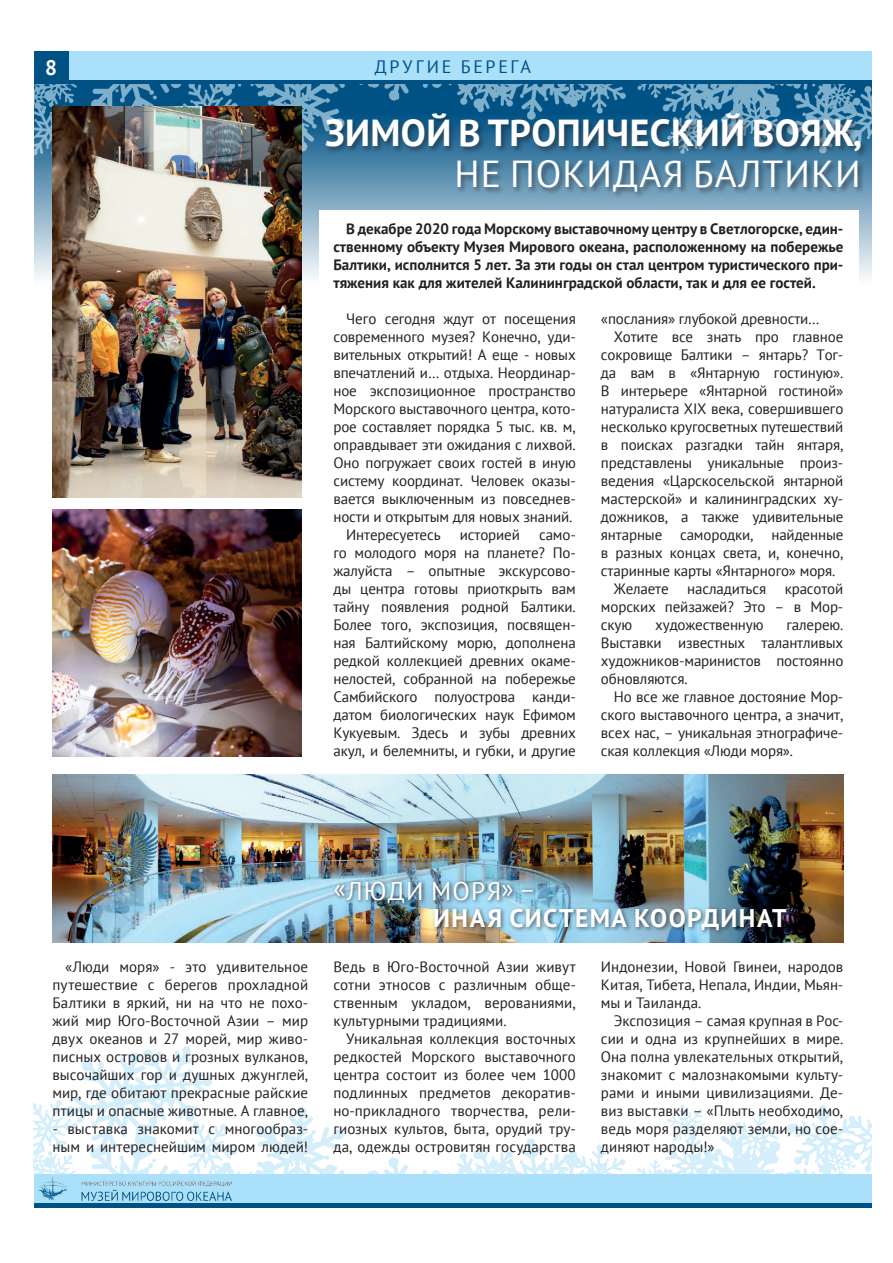
<style>
.page{position:relative;width:893px;height:1263px;background:#fff}
.page>*{position:absolute;margin:0;border:0;box-sizing:border-box;transform-origin:0 0}
.t1{font:700 37.5px "PT Sans";letter-spacing:.01em;color:#fff}
.t2{font:37.5px "PT Sans";letter-spacing:.03em;color:#fff}
.t3{font:700 25.5px "PT Sans";letter-spacing:.05em;color:#fff}
.t4{font:25.5px "PT Sans";letter-spacing:.045em;color:#fff}
.t5{font:700 21px "PT Sans";color:#fff}
.t6{font:18px "PT Sans";letter-spacing:.155em;color:#005285}
.t7{font:15px/18px "PT Sans";letter-spacing:-.01em;color:#231f20;text-align:justify}
.t8{font:700 15px/18px "PT Sans";color:#231f20;text-align:justify}
</style>
<div class="page">
<div style="left:34px;top:51px;width:838px;height:34px;background:#aae0f9"></div>
<div style="left:34px;top:51px;width:34px;height:34px;background:#005285"></div>
<svg style="left:34px;top:81px;width:838px;height:4px;background:#125f8f"></svg>
<div style="left:34px;top:1174px;width:838px;height:33px;background:#aae0f9"></div>
<hr style="left:34px;top:1203px;width:838px;height:4px;background:#005285">
<img style="left:39px;top:1177px;width:193px;height:23px">
<img style="left:34px;top:1046px;width:838px;height:128px">
<img style="left:52px;top:774px;width:791px;height:169px">
<img style="left:34px;top:85px;width:838px;height:162px">
<div style="left:324px;top:112px;width:544px;height:87px;background:#231f20;opacity:.51"></div>
<img style="left:52px;top:106px;width:249px;height:391px">
<div style="left:319px;top:211px;width:540px;height:93px;background:#fff"></div>
<div style="left:332px;top:879px;width:460px;height:56px;background:#231f20;opacity:.52"></div>
<img style="left:52px;top:509px;width:249px;height:247px">
<h3 class="t5" style="left:45px;top:54px;width:13px">8</h3>
<p class="t6" style="left:375px;top:55px;width:158px">ДРУГИЕ БЕРЕГА</p>
<p class="t1" style="left:325px;top:108px;width:539px">ЗИМОЙ В ТРОПИЧЕСКИЙ ВОЯЖ,</p>
<p class="t2" style="left:454px;top:150px;width:408px">НЕ ПОКИДАЯ БАЛТИКИ</p>
<p class="t8" style="left:333px;top:220px;width:511px;text-indent:13px">В декабре 2020 года Морскому выставочному центру в Светлогорске, един&shy;ственному объекту Музея Мирового океана, расположенному на побережье Балтики, исполнится 5 лет. За эти годы он стал центром туристического при&shy;тяжения как для жителей Калининградской области, так и для ее гостей.</p>
<p class="t7" style="left:333px;top:309px;width:244px;text-indent:13px">Чего сегодня ждут от посещения современного музея? Конечно, уди&shy;вительных открытий! А еще - новых впечатлений и… отдыха. Неординар&shy;ное экспозиционное пространство Морского выставочного центра, кото&shy;рое составляет порядка 5 тыс. кв. м, оправдывает эти ожидания с лихвой.<br>Оно погружает своих гостей в иную систему координат. Человек оказы&shy;вается выключенным из повседнев&shy;ности и открытым для новых знаний.</p>
<p class="t7" style="left:346px;top:525px;width:96px">Интересуетесь</p>
<p class="t7" style="left:460px;top:525px;width:62px">историей</p>
<p class="t7" style="left:601px;top:309px;width:220px">«послания» глубокой древности…</p>
<p class="t7" style="left:601px;top:327px;width:244px;text-indent:13px">Хотите все знать про главное сокровище Балтики – янтарь? Тог&shy;да вам в «Янтарную гостиную».<br>В интерьере «Янтарной гостиной» натуралиста ХIХ века, совершившего несколько кругосветных путешествий в поисках разгадки тайн янтаря, представлены уникальные произ&shy;ведения «Царскосельской янтарной мастерской» и калининградских ху&shy;дожников, а также удивительные янтарные самородки, найденные в разных концах света, и, конечно, старинные карты «Янтарного» моря.</p>
<p class="t7" style="left:601px;top:579px;width:244px;text-indent:13px">Желаете насладиться красотой морских пейзажей? Это – в Мор&shy;скую</p>
<p class="t7" style="left:333px;top:525px;width:244px;text-indent:206px">само&shy;го молодого моря на планете? По&shy;жалуйста – опытные экскурсово&shy;ды центра готовы приоткрыть вам тайну появления родной Балтики.<br>Более того, экспозиция, посвящен&shy;ная Балтийскому морю, дополнена редкой коллекцией древних окаме&shy;нелостей, собранной на побережье Самбийского полуострова канди&shy;датом биологических наук Ефимом Кукуевым. Здесь и зубы древних акул, и белемниты, и губки, и другие</p>
<p class="t7" style="left:601px;top:615px;width:244px;text-indent:186px">галерею.<br>Выставки известных талантливых художников-маринистов постоянно обновляются.</p>
<p class="t7" style="left:601px;top:687px;width:244px;text-indent:13px">Но все же главное достояние Мор&shy;ского выставочного центра, а значит, всех нас, – уникальная этнографиче&shy;ская коллекция «Люди моря».</p>
<p class="t7" style="left:655px;top:615px;width:110px">художественную</p>
<p class="t7" style="left:52px;top:957px;width:257px;text-indent:13px">«Люди моря» - это удивительное путешествие с берегов прохладной Балтики в яркий, ни на что не похо&shy;жий мир Юго-Восточной Азии – мир двух океанов и 27 морей, мир живо&shy;писных островов и грозных вулканов, высочайших гор и душных джунглей, мир, где обитают прекрасные райские птицы и опасные животные. А главное,</p>
<p class="t7" style="left:52px;top:1119px;width:257px">- выставка знакомит с многообраз&shy;ным и интереснейшим миром людей!</p>
<p class="t4" style="left:333px;top:874px;width:204px">«ЛЮДИ МОРЯ» –</p>
<p class="t3" style="left:433px;top:901px;width:355px">ИНАЯ СИСТЕМА КООРДИНАТ</p>
<p class="t7" style="left:333px;top:957px;width:244px">Ведь в Юго-Восточной Азии живут сотни этносов с различным обще&shy;ственным укладом, верованиями, культурными традициями.</p>
<p class="t7" style="left:333px;top:1029px;width:244px;text-indent:13px">Уникальная коллекция восточных редкостей Морского выставочного центра состоит из более чем 1000 подлинных предметов декоратив&shy;но-прикладного творчества, рели&shy;гиозных культов, быта, орудий тру&shy;да, одежды островитян государства</p>
<p class="t7" style="left:601px;top:957px;width:244px">Индонезии, Новой Гвинеи, народов Китая, Тибета, Непала, Индии, Мьян&shy;мы и Таиланда.</p>
<p class="t7" style="left:601px;top:1011px;width:244px;text-indent:13px">Экспозиция – самая крупная в Рос&shy;сии и одна из крупнейших в мире.<br>Она полна увлекательных открытий, знакомит с малознакомыми культу&shy;рами и иными цивилизациями. Де&shy;виз выставки – «Плыть необходимо, ведь моря разделяют земли, но сое&shy;диняют народы!»</p>
</div>
